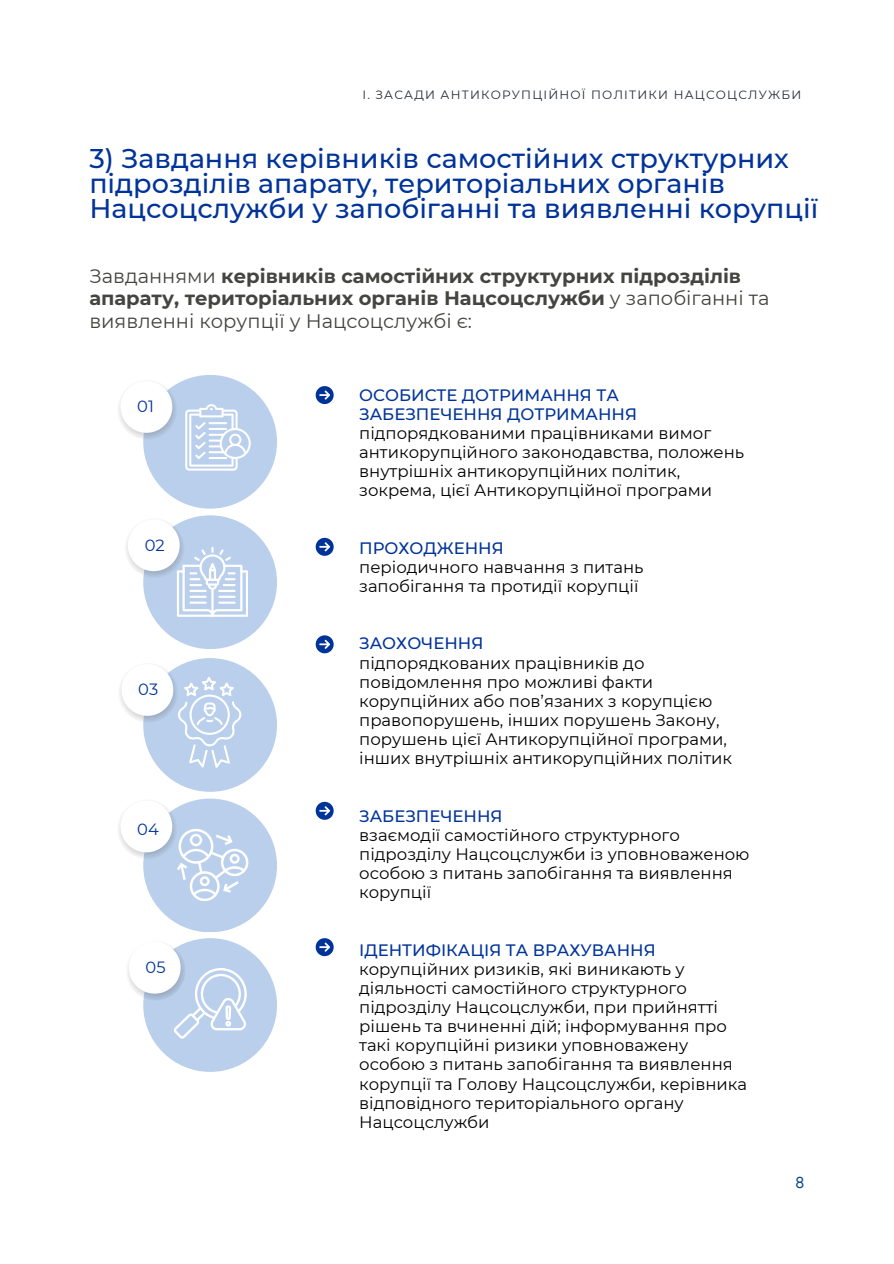
<style>
.page{position:relative;width:894px;height:1264px;background:#fff}
.page>*{position:absolute;margin:0;border:0;box-sizing:border-box;transform-origin:0 0}
.t1{font:500 27px/24.8px "Montserrat";color:#039}
.t2{font:700 19.5px/22.5px "Montserrat";color:#444440}
.t3{font:16.5px/19.2px "Montserrat";color:#000}
.t4{font:500 16.5px/19.2px "Montserrat";color:#039}
.t5{font:16.2px "Montserrat";color:#039}
.t6{font:15.75px "TT Hoves";color:#07428a}
.t7{font:12px "Montserrat";letter-spacing:.1em;color:#222932}
.s1{font-weight:400}
</style>
<div class="page">
<div style="left:143px;top:375px;width:134px;height:133px;background:#b9cfeb;border-radius:50%"></div>
<div style="left:143px;top:515px;width:134px;height:134px;background:#b9cfeb;border-radius:50%"></div>
<div style="left:143px;top:658px;width:134px;height:133px;background:#b9cfeb;border-radius:50%"></div>
<div style="left:143px;top:798px;width:134px;height:134px;background:#b9cfeb;border-radius:50%"></div>
<div style="left:143px;top:938px;width:134px;height:133px;background:#b9cfeb;border-radius:50%"></div>
<svg style="left:315px;top:801px;width:18px;height:18px"></svg>
<svg style="left:315px;top:938px;width:18px;height:18px"></svg>
<svg style="left:315px;top:386px;width:18px;height:18px"></svg>
<svg style="left:315px;top:635px;width:18px;height:18px"></svg>
<svg style="left:315px;top:538px;width:18px;height:18px"></svg>
<svg style="left:119px;top:383px;width:57px;height:57px"></svg>
<svg style="left:185px;top:404px;width:65px;height:66px"></svg>
<svg style="left:126px;top:517px;width:122px;height:99px"></svg>
<svg style="left:119px;top:662px;width:122px;height:106px"></svg>
<svg style="left:119px;top:798px;width:129px;height:102px"></svg>
<svg style="left:127px;top:939px;width:119px;height:99px"></svg>
<p class="t7" style="left:362px;top:87px;width:440px">І. ЗАСАДИ АНТИКОРУПЦІЙНОЇ ПОЛІТИКИ НАЦСОЦСЛУЖБИ</p>
<h1 class="t1" style="left:89px;top:146px;width:730px">3) Завдання керівників самостійних структурних підрозділів апарату, територіальних органів<br>Нацсоцслужби у запобіганні та виявленні корупції</h1>
<p class="t2" style="left:89px;top:264px;width:681px"><span class="s1">Завданнями</span> керівників самостійних структурних підрозділів апарату, територіальних органів Нацсоцслужби <span class="s1">у запобіганні та виявленні корупції у Нацсоцслужбі є:</span></p>
<p class="t5" style="left:137px;top:397px;width:18px">01</p>
<p class="t5" style="left:145px;top:535px;width:22px">02</p>
<p class="t5" style="left:138px;top:679px;width:21px">03</p>
<p class="t5" style="left:137px;top:819px;width:23px">04</p>
<p class="t5" style="left:146px;top:957px;width:21px">05</p>
<p class="t4" style="left:359px;top:385px;width:279px">ОСОБИСТЕ ДОТРИМАННЯ ТА<br>ЗАБЕЗПЕЧЕННЯ ДОТРИМАННЯ</p>
<p class="t3" style="left:359px;top:423px;width:386px">підпорядкованими працівниками вимог антикорупційного законодавства, положень внутрішніх антикорупційних політик, зокрема, цієї Антикорупційної програми</p>
<p class="t4" style="left:359px;top:538px;width:146px">ПРОХОДЖЕННЯ</p>
<p class="t3" style="left:359px;top:557px;width:286px">періодичного навчання з питань запобігання та протидії корупції</p>
<p class="t4" style="left:359px;top:634px;width:126px">ЗАОХОЧЕННЯ</p>
<p class="t3" style="left:359px;top:653px;width:374px">підпорядкованих працівників до повідомлення про можливі факти корупційних або пов’язаних з корупцією правопорушень, інших порушень Закону, порушень цієї Антикорупційної програми, інших внутрішніх антикорупційних політик</p>
<p class="t4" style="left:359px;top:806px;width:145px">ЗАБЕЗПЕЧЕННЯ</p>
<p class="t3" style="left:359px;top:825px;width:392px">взаємодії самостійного структурного підрозділу Нацсоцслужби із уповноваженою особою з питань запобігання та виявлення корупції</p>
<p class="t4" style="left:359px;top:940px;width:298px">ІДЕНТИФІКАЦІЯ ТА ВРАХУВАННЯ</p>
<p class="t3" style="left:359px;top:959px;width:389px">корупційних ризиків, які виникають у діяльності самостійного структурного підрозділу Нацсоцслужби, при прийнятті рішень та вчиненні дій; інформування про такі корупційні ризики уповноважену особою з питань запобігання та виявлення корупції та Голову Нацсоцслужби, керівника відповідного територіального органу Нацсоцслужби</p>
<p class="t6" style="left:795px;top:1172px;width:10px">8</p>
</div>
